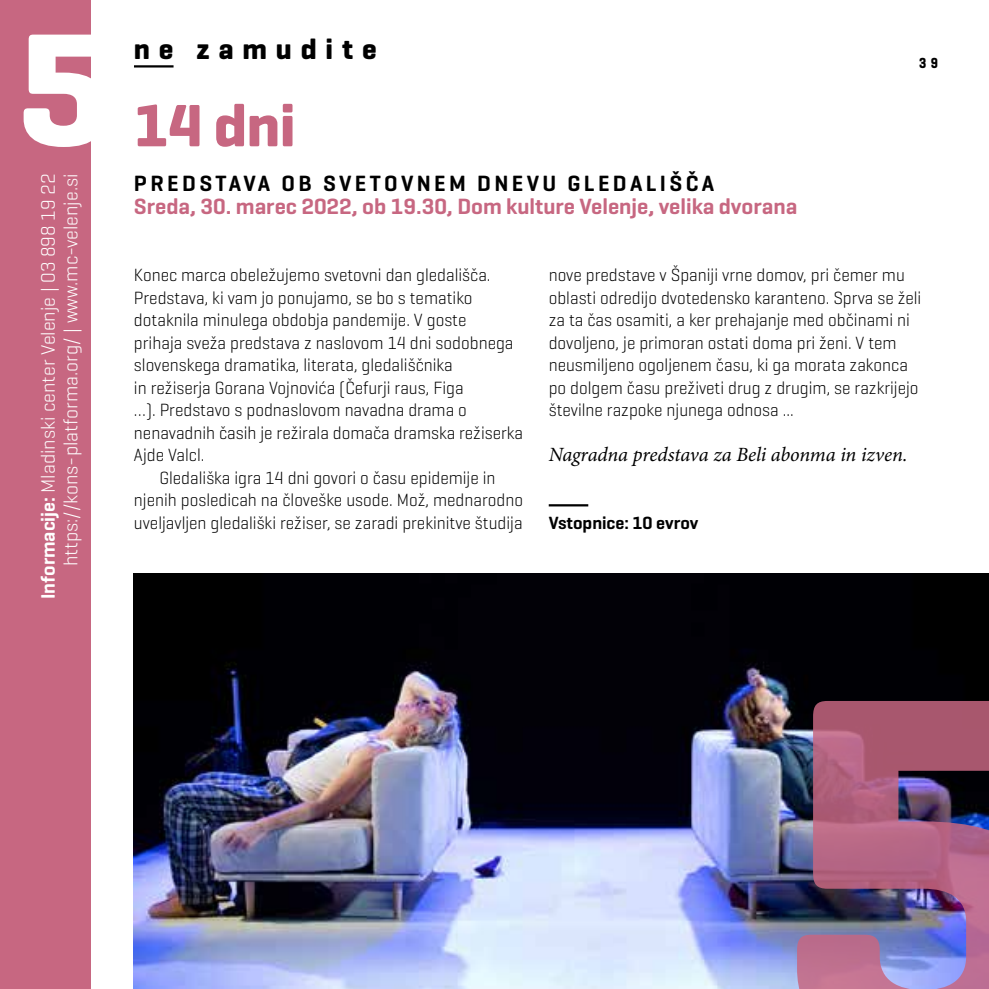
<style>
.page{position:relative;width:989px;height:989px;background:#fff}
.page>*{position:absolute;margin:0;border:0;box-sizing:border-box;transform-origin:0 0}
.t1{font:700 517.05px "Geogrotesque";color:#c76781}
.t2{font:700 163.12px "Geogrotesque";color:#fff}
.t3{font:700 60.75px "Geogrotesque";color:#c76781}
.t4{font:700 29.25px "Geogrotesque";letter-spacing:.3em;color:#000}
.t5{font:600 22.5px "Geogrotesque";color:#c76781}
.t6{font:600 22.5px "Geogrotesque";letter-spacing:.15em;color:#000}
.t7{font:italic 20.25px "Minion Pro";letter-spacing:-.01em;color:#000}
.t8{font:300 19.8px/22.5px "Geogrotesque";color:#fff;text-align:right}
.t9{font:300 18px/22.5px "Geogrotesque";color:#000;scale:.95 1}
.t10{font:600 18px "Geogrotesque";color:#000}
.t11{font:700 14.85px "Geogrotesque";color:#000;scale:.85 1}
.s1{font-weight:600}
</style>
<div class="page">
<img style="left:0;top:292px;width:1px;height:697px">
<img style="left:134px;top:574px;width:855px;height:415px">
<div style="left:1px;top:0;width:90px;height:989px;background:#c76781"></div>
<hr style="left:549px;top:504px;width:39px;height:2px;background:#000">
<hr style="left:134px;top:65px;width:39px;height:3px;background:#000">
<h2 class="t2" style="left:17px;top:-12px;width:95px">5</h2>
<p class="t8" style="left:36px;top:599px;width:427px;rotate:-90deg"><span class="s1">Informacije:</span> Mladinski center Velenje | 03 898 19 22 https://kons-platforma.org/ | www.mc-velenje.si</p>
<h3 class="t4" style="left:134px;top:30px;width:244px">ne zamudite</h3>
<h3 class="t3" style="left:134px;top:88px;width:163px">14 dni</h3>
<p class="t6" style="left:134px;top:170px;width:582px">PREDSTAVA OB SVETOVNEM DNEVU GLEDALIŠČA</p>
<p class="t5" style="left:134px;top:192px;width:665px">Sreda, 30. marec 2022, ob 19.30, Dom kulture Velenje, velika dvorana</p>
<p class="t11" style="left:919px;top:53px;width:23px">3 9</p>
<p class="t9" style="left:134px;top:263px;width:377px">Konec marca obeležujemo svetovni dan gledališča.</p>
<p class="t9" style="left:134px;top:286px;width:358px">Predstava, ki vam jo ponujamo, se bo s tematiko</p>
<p class="t9" style="left:134px;top:308px;width:351px">dotaknila minulega obdobja pandemije. V goste</p>
<p class="t9" style="left:134px;top:331px;width:401px">prihaja sveža predstava z naslovom 14 dni sodobnega</p>
<p class="t9" style="left:134px;top:353px;width:337px">slovenskega dramatika, literata, gledališčnika</p>
<p class="t9" style="left:134px;top:376px;width:348px">in režiserja Gorana Vojnovića (Čefurji raus, Figa</p>
<p class="t9" style="left:134px;top:398px;width:352px">…). Predstavo s podnaslovom navadna drama o</p>
<p class="t9" style="left:134px;top:421px;width:411px">nenavadnih časih je režirala domača dramska režiserka</p>
<p class="t9" style="left:134px;top:443px;width:76px">Ajde Valcl.</p>
<p class="t9" style="left:159px;top:466px;width:355px">Gledališka igra 14 dni govori o času epidemije in</p>
<p class="t9" style="left:134px;top:488px;width:411px">njenih posledicah na človeške usode. Mož, mednarodno</p>
<p class="t9" style="left:134px;top:511px;width:410px">uveljavljen gledališki režiser, se zaradi prekinitve študija</p>
<p class="t9" style="left:549px;top:263px;width:394px">nove predstave v Španiji vrne domov, pri čemer mu oblasti odredijo dvotedensko karanteno. Sprva se želi za ta čas osamiti, a ker prehajanje med občinami ni dovoljeno, je primoran ostati doma pri ženi. V tem neusmiljeno ogoljenem času, ki ga morata zakonca po dolgem času preživeti drug z drugim, se razkrijejo številne razpoke njunega odnosa ...</p>
<p class="t7" style="left:549px;top:443px;width:360px">Nagradna predstava za Beli abonma in izven.</p>
<p class="t10" style="left:549px;top:511px;width:151px">Vstopnice: 10 evrov</p>
<h1 class="t1" style="left:777px;top:554px;width:297px">5</h1>
</div>
